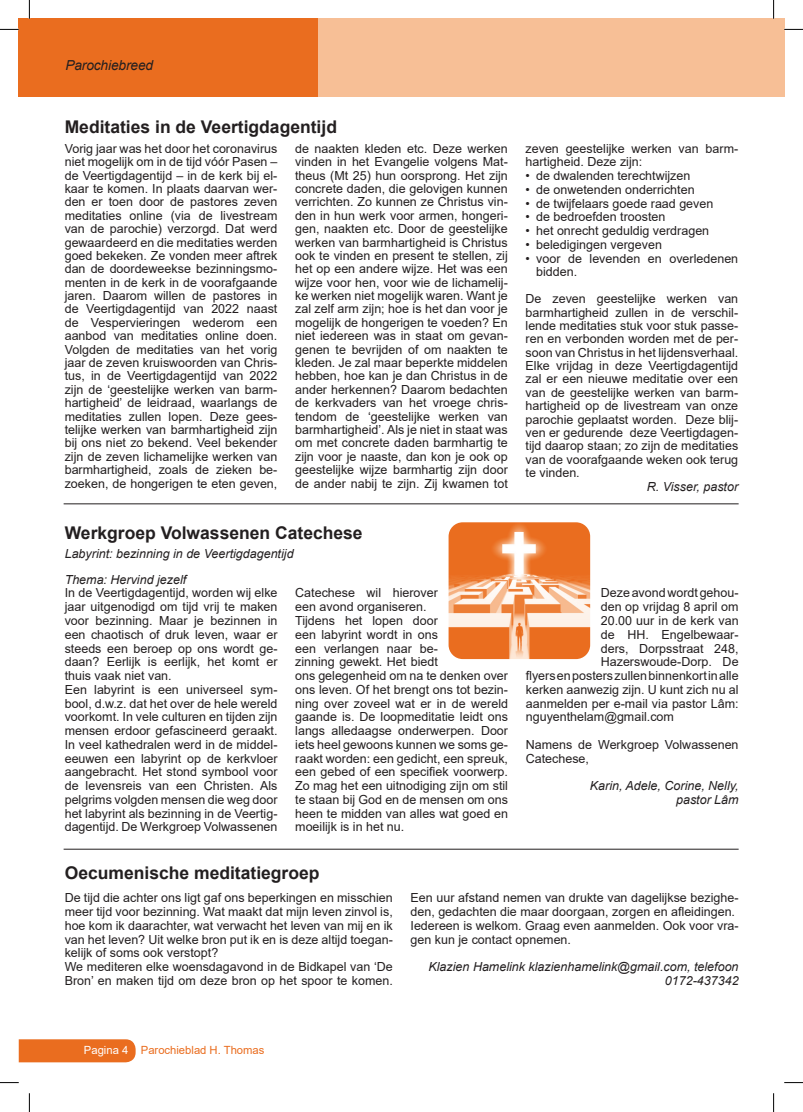
<style>
.page{position:relative;width:803px;height:1112px;background:#fff}
.page>*{position:absolute;margin:0;border:0;box-sizing:border-box;transform-origin:0 0}
.t1{font:700 17.5px "Arial";color:#231f20}
.t2{font:italic 13.75px "Arial";letter-spacing:-.01em;color:#231f20}
.t3{font:12.5px/13.4px "Arial";color:#231f20}
.t4{font:italic 12.5px/13.8px "Arial";color:#231f20;text-align:right}
.t5{font:11.25px "Arial";color:#ea6d1f}
.s1{color:#fff}
</style>
<div class="page">
<div style="left:313px;top:19px;width:471px;height:78px;background:#f7bf96"></div>
<div style="left:19px;top:19px;width:299px;height:78px;background:#ea6d1f"></div>
<div style="left:19px;top:1039px;width:117px;height:23px;background:#ea6d1f"></div>
<hr style="left:64px;top:848px;width:675px;height:1px;background:#231f20">
<hr style="left:64px;top:503px;width:675px;height:1px;background:#231f20">
<img style="left:448px;top:522px;width:142px;height:137px">
<svg style="left:0;top:29px;width:19px;height:1px"></svg>
<svg style="left:784px;top:29px;width:19px;height:1px"></svg>
<svg style="left:0;top:1082px;width:19px;height:1px"></svg>
<svg style="left:784px;top:1082px;width:19px;height:1px"></svg>
<svg style="left:29px;top:0;width:1px;height:19px"></svg>
<svg style="left:29px;top:1093px;width:1px;height:18px"></svg>
<svg style="left:773px;top:0;width:1px;height:19px"></svg>
<svg style="left:773px;top:1093px;width:1px;height:18px"></svg>
<p class="t2" style="left:65px;top:56px;width:89px">Parochiebreed</p>
<h1 class="t1" style="left:65px;top:115px;width:274px">Meditaties in de Veertigdagentijd</h1>
<p class="t3" style="left:65px;top:142px;width:214px;text-align:justify">Vorig jaar was het door het coronavirus niet mogelijk om in de tijd vóór Pasen – de Veertigdagentijd – in de kerk bij el&shy;kaar te komen. In plaats daarvan wer&shy;den er toen door de pastores zeven meditaties online (via de livestream van de parochie) verzorgd. Dat werd gewaardeerd en die meditaties werden goed bekeken. Ze vonden meer aftrek dan de doordeweekse bezinningsmo&shy;menten in de kerk in de voorafgaande jaren. Daarom willen de pastores in de Veertigdagentijd van 2022 naast de Vespervieringen wederom een aanbod van meditaties online doen.<br>Volgden de meditaties van het vorig jaar de zeven kruiswoorden van Chris&shy;tus, in de Veertigdagentijd van 2022 zijn de ‘geestelijke werken van barm&shy;hartigheid’ de leidraad, waarlangs de meditaties zullen lopen. Deze gees&shy;telijke werken van barmhartigheid zijn bij ons niet zo bekend. Veel bekender zijn de zeven lichamelijke werken van barmhartigheid, zoals de zieken be&shy;zoeken, de hongerigen te eten geven,</p>
<p class="t3" style="left:295px;top:142px;width:214px;text-align:justify">de naakten kleden etc. Deze werken vinden in het Evangelie volgens Mat&shy;theus (Mt 25) hun oorsprong. Het zijn concrete daden, die gelovigen kunnen verrichten. Zo kunnen ze Christus vin&shy;den in hun werk voor armen, hongeri&shy;gen, naakten etc. Door de geestelijke werken van barmhartigheid is Christus ook te vinden en present te stellen, zij het op een andere wijze. Het was een wijze voor hen, voor wie de lichamelij&shy;ke werken niet mogelijk waren. Want je zal zelf arm zijn; hoe is het dan voor je mogelijk de hongerigen te voeden? En niet iedereen was in staat om gevan&shy;genen te bevrijden of om naakten te kleden. Je zal maar beperkte middelen hebben, hoe kan je dan Christus in de ander herkennen? Daarom bedachten de kerkvaders van het vroege chris&shy;tendom de ‘geestelijke werken van barmhartigheid’. Als je niet in staat was om met concrete daden barmhartig te zijn voor je naaste, dan kon je ook op geestelijke wijze barmhartig zijn door de ander nabij te zijn. Zij kwamen tot</p>
<p class="t3" style="left:525px;top:142px;width:214px">zeven geestelijke werken van barm&shy;hartigheid. Deze zijn:</p>
<p class="t3" style="left:525px;top:169px;width:166px">• de dwalenden terechtwijzen</p>
<p class="t3" style="left:525px;top:182px;width:171px">• de onwetenden onderrichten</p>
<p class="t3" style="left:525px;top:196px;width:189px">• de twijfelaars goede raad geven</p>
<p class="t3" style="left:525px;top:210px;width:141px">• de bedroefden troosten</p>
<p class="t3" style="left:525px;top:224px;width:185px">• het onrecht geduldig verdragen</p>
<p class="t3" style="left:525px;top:237px;width:138px">• beledigingen vergeven</p>
<p class="t3" style="left:536px;top:251px;width:204px;line-height:13.8px;text-indent:-11px">• voor de levenden en overledenen bidden.</p>
<p class="t3" style="left:525px;top:292px;width:214px;text-align:justify">De zeven geestelijke werken van barmhartigheid zullen in de verschil&shy;lende meditaties stuk voor stuk passe&shy;ren en verbonden worden met de per&shy;soon van Christus in het lijdensverhaal.<br>Elke vrijdag in deze Veertigdagentijd zal er een nieuwe meditatie over een van de geestelijke werken van barm&shy;hartigheid op de livestream van onze parochie geplaatst worden. Deze blij&shy;ven er gedurende deze Veertigdagen&shy;tijd daarop staan; zo zijn de meditaties van de voorafgaande weken ook terug te vinden.</p>
<p class="t4" style="left:647px;top:479px;width:93px">R. Visser, pastor</p>
<h1 class="t1" style="left:65px;top:521px;width:299px">Werkgroep Volwassenen Catechese</h1>
<p class="t4" style="left:65px;top:547px;width:230px">Labyrint: bezinning in de Veertigdagentijd</p>
<p class="t4" style="left:65px;top:572px;width:123px">Thema: Hervind jezelf</p>
<p class="t3" style="left:65px;top:586px;width:214px;line-height:13.8px">In de Veertigdagentijd, worden wij elke jaar uitgenodigd om tijd vrij te maken voor bezinning. Maar je bezinnen in een chaotisch of druk leven, waar er steeds een beroep op ons wordt ge&shy;daan? Eerlijk is eerlijk, het komt er thuis vaak niet van.<br>Een labyrint is een universeel sym&shy;bool, d.w.z. dat het over de hele wereld voorkomt. In vele culturen en tijden zijn mensen erdoor gefascineerd geraakt.<br>In veel kathedralen werd in de middel&shy;eeuwen een labyrint op de kerkvloer aangebracht. Het stond symbool voor de levensreis van een Christen. Als pelgrims volgden mensen die weg door het labyrint als bezinning in de Veertig&shy;dagentijd. De Werkgroep Volwassenen</p>
<p class="t3" style="left:295px;top:586px;width:214px;line-height:13.8px">Catechese wil hierover<br>een avond organiseren.<br>Tijdens het lopen door<br>een labyrint wordt in ons<br>een verlangen naar be-<br>zinning gewekt. Het biedt<br>ons gelegenheid om na te denken over ons leven. Of het brengt ons tot bezin&shy;ning over zoveel wat er in de wereld gaande is. De loopmeditatie leidt ons langs alledaagse onderwerpen. Door iets heel gewoons kunnen we soms ge&shy;raakt worden: een gedicht, een spreuk, een gebed of een specifiek voorwerp.<br>Zo mag het een uitnodiging zijn om stil te staan bij God en de mensen om ons heen te midden van alles wat goed en moeilijk is in het nu.</p>
<p class="t3" style="left:601px;top:586px;width:139px">Deze avond wordt gehou-</p>
<p class="t3" style="left:601px;top:600px;width:139px">den op vrijdag 8 april om</p>
<p class="t3" style="left:601px;top:613px;width:139px">20.00 uur in de kerk van</p>
<p class="t3" style="left:601px;top:627px;width:139px">de HH. Engelbewaar-</p>
<p class="t3" style="left:601px;top:641px;width:139px">ders, Dorpsstraat 248,</p>
<p class="t3" style="left:601px;top:655px;width:139px">Hazerswoude-Dorp. De</p>
<p class="t3" style="left:526px;top:668px;width:214px">flyers en posters zullen binnenkort in alle</p>
<p class="t3" style="left:526px;top:682px;width:214px">kerken aanwezig zijn. U kunt zich nu al</p>
<p class="t3" style="left:526px;top:696px;width:214px">aanmelden per e-mail via pastor Lâm:</p>
<p class="t3" style="left:526px;top:710px;width:150px">nguyenthelam@gmail.com</p>
<p class="t3" style="left:526px;top:737px;width:214px;line-height:13.8px">Namens de Werkgroep Volwassenen<br>Catechese,</p>
<p class="t4" style="left:590px;top:778px;width:150px">Karin, Adele, Corine, Nelly, pastor Lâm</p>
<h1 class="t1" style="left:65px;top:860px;width:256px">Oecumenische meditatiegroep</h1>
<p class="t3" style="left:65px;top:890px;width:330px;line-height:13.8px">De tijd die achter ons ligt gaf ons beperkingen en misschien meer tijd voor bezinning. Wat maakt dat mijn leven zinvol is, hoe kom ik daarachter, wat verwacht het leven van mij en ik van het leven? Uit welke bron put ik en is deze altijd toegan&shy;kelijk of soms ook verstopt?<br>We mediteren elke woensdagavond in de Bidkapel van ‘De Bron’ en maken tijd om deze bron op het spoor te komen.</p>
<p class="t3" style="left:410px;top:890px;width:330px;line-height:13.8px">Een uur afstand nemen van drukte van dagelijkse bezighe&shy;den, gedachten die maar doorgaan, zorgen en afleidingen.<br>Iedereen is welkom. Graag even aanmelden. Ook voor vra&shy;gen kun je contact opnemen.</p>
<p class="t4" style="left:428px;top:959px;width:312px">Klazien Hamelink klazienhamelink@gmail.com, telefoon<br>0172-437342</p>
<p class="t5" style="left:84px;top:1042px;width:182px"><span class="s1">Pagina 4</span> Parochieblad H. Thomas</p>
</div>
